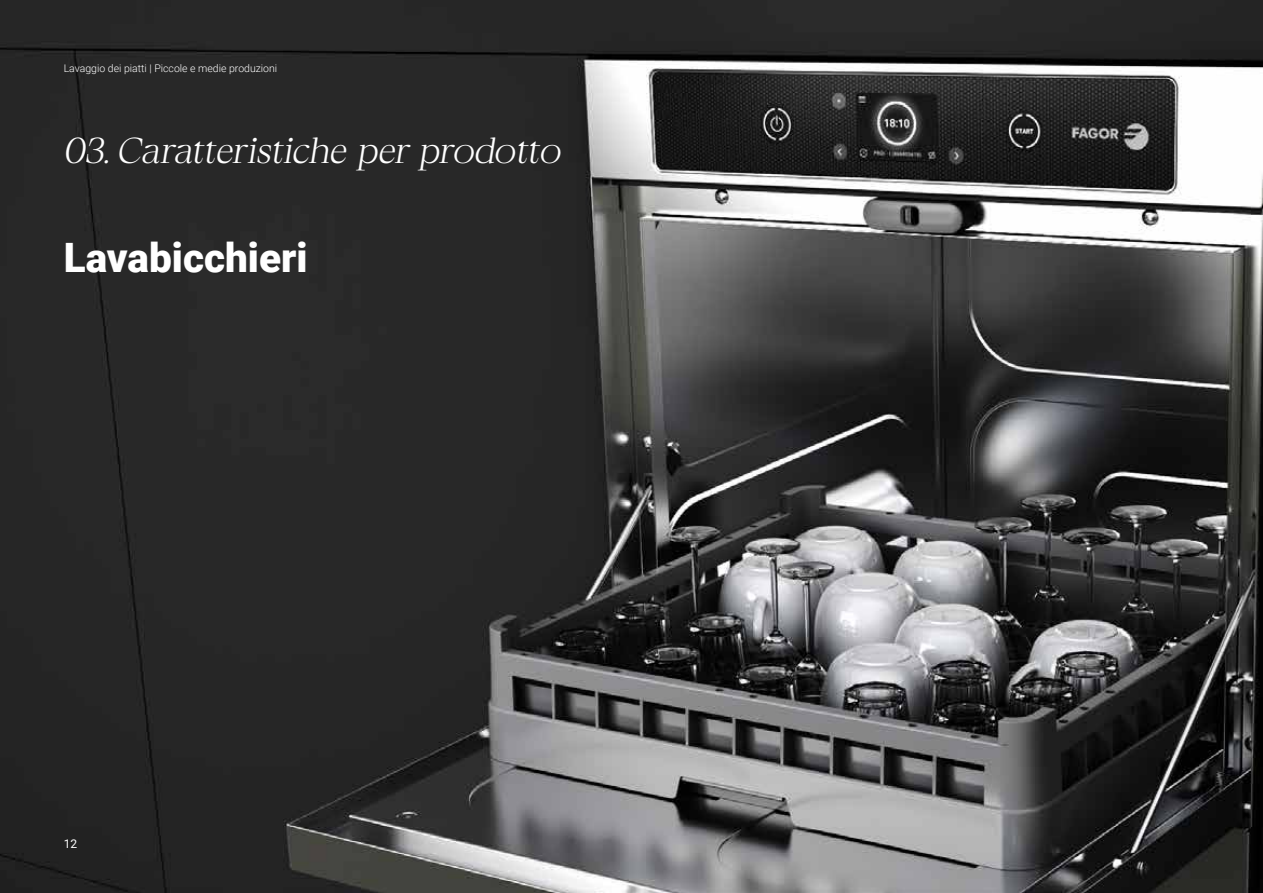
<style>
.page{position:relative;width:1263px;height:893px;background:#fff}
.page>*{position:absolute;margin:0;border:0;box-sizing:border-box;transform-origin:0 0}
.t1{font:900 40.5px "Roboto";color:#fff}
.t2{font:italic 300 36px "MADE Voyager PERSONAL USE";color:#fff}
.t3{font:12px "Roboto";color:#fff}
.t4{font:300 10.5px "Roboto";color:#fff}
</style>
<div class="page">
<img style="left:0;top:0;width:1263px;height:893px">
<p class="t4" style="left:64px;top:61px;width:215px">Lavaggio dei piatti | Piccole e medie produzioni</p>
<h2 class="t2" style="left:64px;top:125px;width:505px">03. Caratteristiche per prodotto</h2>
<h1 class="t1" style="left:64px;top:230px;width:245px">Lavabicchieri</h1>
<p class="t3" style="left:64px;top:835px;width:15px">12</p>
</div>
